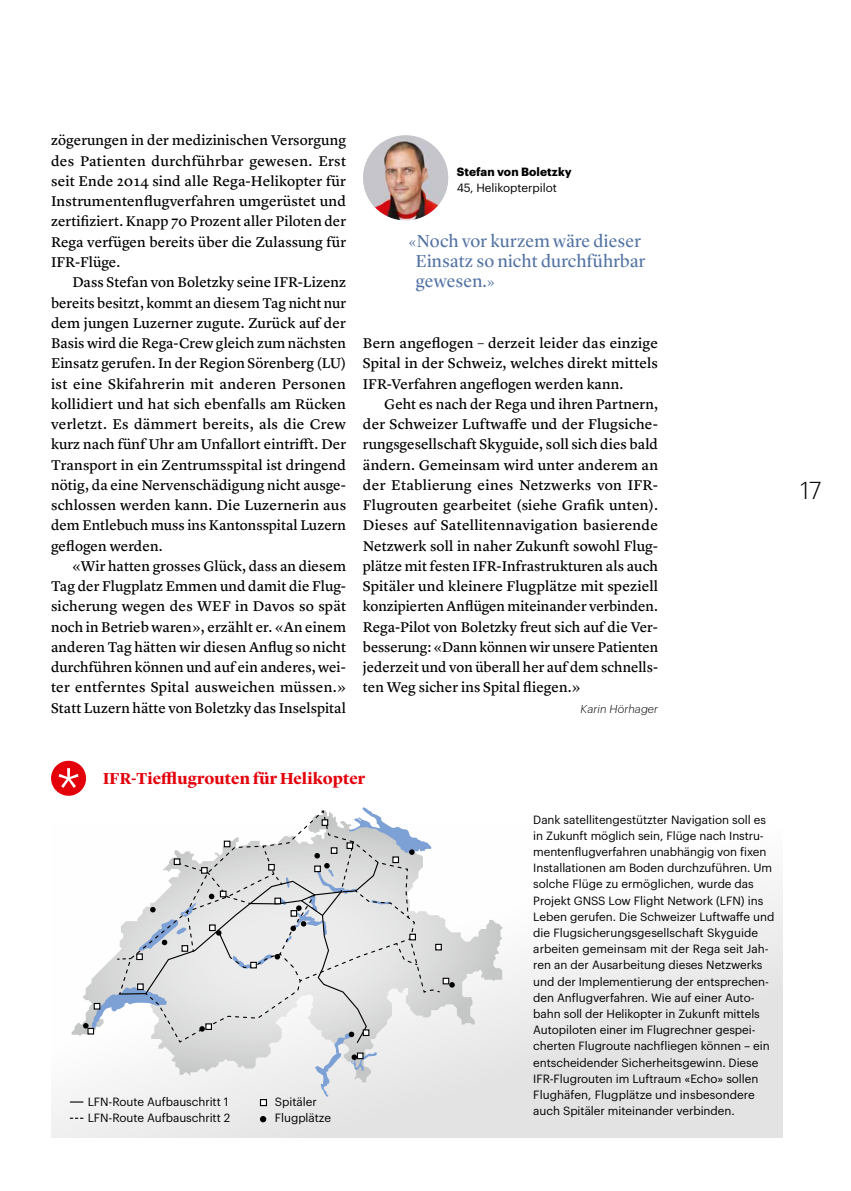
<style>
.page{position:relative;width:851px;height:1191px;background:#fff}
.page>*{position:absolute;margin:0;border:0;box-sizing:border-box;transform-origin:0 0}
.t1{font:300 24px "Graphik";color:#000}
.t2{font:18px/20.2px "Lyon Display";letter-spacing:.015em;color:#5272a3}
.t3{font:700 16.5px "Lyon Display";letter-spacing:.005em;color:#e3000b}
.t4{font:14.7px/20.2px "Lyon Text Regular No.2";letter-spacing:.005em;color:#000;text-align:justify}
.t5{font:11.7px/16.2px "Graphik";letter-spacing:-.005em;color:#000}
.t6{font:italic 300 11.25px "Graphik";letter-spacing:.01em;color:#000}
.s1{font-weight:700}
</style>
<div class="page">
<svg style="left:51px;top:884px;width:731px;height:254px;fill:#e8e8e8"></svg>
<svg style="left:455px;top:884px;width:47px;height:198px"></svg>
<img style="left:363px;top:135px;width:85px;height:85px;border-radius:43px">
<svg style="left:70px;top:807px;width:385px;height:295px"></svg>
<svg style="left:70px;top:1117px;width:13px;height:1px"></svg>
<div style="left:260px;top:1099px;width:7px;height:7px;background:#fff;border:1px solid #000"></div>
<svg style="left:260px;top:1116px;width:6px;height:6px"></svg>
<div style="left:51px;top:760px;width:35px;height:35px;background:#e3000b;border-radius:50%"></div>
<svg style="left:59px;top:768px;width:20px;height:20px"></svg>
<p class="t4" style="left:51px;top:129px;width:296px">zögerungen in der medizinischen Versorgung des Patienten durchführbar gewesen. Erst seit Ende 2014 sind alle Rega-Helikopter für Instrumentenflugverfahren umgerüstet und zertifiziert. Knapp 70 Prozent aller Piloten der Rega verfügen bereits über die Zulassung für IFR-Flüge.</p>
<p class="t4" style="left:51px;top:271px;width:296px;text-indent:21px">Dass Stefan von Boletzky seine IFR-Lizenz bereits besitzt, kommt an diesem Tag nicht nur dem jungen Luzerner zugute. Zurück auf der Basis wird die Rega-Crew gleich zum nächsten Einsatz gerufen. In der Region Sörenberg (LU) ist eine Skifahrerin mit anderen Personen kollidiert und hat sich ebenfalls am Rücken verletzt. Es dämmert bereits, als die Crew kurz nach fünf Uhr am Unfallort eintrifft. Der Transport in ein Zentrumsspital ist dringend nötig, da eine Nervenschädigung nicht ausge&shy;schlossen werden kann. Die Luzernerin aus dem Entlebuch muss ins Kantonsspital Luzern geflogen werden.</p>
<p class="t4" style="left:51px;top:554px;width:296px;text-indent:21px">«Wir hatten grosses Glück, dass an diesem Tag der Flugplatz Emmen und damit die Flug&shy;sicherung wegen des WEF in Davos so spät noch in Betrieb waren», erzählt er. «An einem anderen Tag hätten wir diesen Anflug so nicht durchführen können und auf ein anderes, wei&shy;ter entferntes Spital ausweichen müssen.» Statt Luzern hätte von Boletzky das Inselspital</p>
<p class="t5" style="left:456px;top:162px;width:117px"><span class="s1">Stefan von Boletzky<br></span>45, Helikopterpilot</p>
<p class="t2" style="left:416px;top:229px;width:231px;text-indent:-8px">«Noch vor kurzem wäre dieser<br>Einsatz so nicht durchführbar gewesen.»</p>
<p class="t4" style="left:363px;top:332px;width:296px">Bern angeflogen – derzeit leider das einzige Spital in der Schweiz, welches direkt mittels IFR-Verfahren angeflogen werden kann.</p>
<p class="t4" style="left:363px;top:392px;width:297px;text-indent:21px">Geht es nach der Rega und ihren Partnern, der Schweizer Luftwaffe und der Flugsiche&shy;rungsgesellschaft Skyguide, soll sich dies bald ändern. Gemeinsam wird unter anderem an der Etablierung eines Netzwerks von IFR-Flugrouten gearbeitet (siehe Grafik unten).<br>Dieses auf Satellitennavigation basierende Netzwerk soll in naher Zukunft sowohl Flug&shy;plätze mit festen IFR-Infrastrukturen als auch Spitäler und kleinere Flugplätze mit speziell konzipierten Anflügen miteinander verbinden.<br>Rega-Pilot von Boletzky freut sich auf die Ver&shy;besserung: «Dann können wir unsere Patienten jederzeit und von überall her auf dem schnells&shy;ten Weg sicher ins Spital fliegen.»</p>
<p class="t6" style="left:580px;top:700px;width:79px">Karin Hörhager</p>
<h3 class="t3" style="left:103px;top:765px;width:263px">IFR-Tiefflugrouten für Helikopter</h3>
<p class="t5" style="left:88px;top:1092px;width:144px">LFN-Route Aufbauschritt 1<br>LFN-Route Aufbauschritt 2</p>
<p class="t5" style="left:275px;top:1092px;width:58px">Spitäler<br>Flugplätze</p>
<p class="t5" style="left:533px;top:810px;width:242px">Dank satellitengestützter Navigation soll es in Zukunft möglich sein, Flüge nach Instru&shy;mentenflugverfahren unabhängig von fixen Installationen am Boden durchzuführen. Um solche Flüge zu ermöglichen, wurde das Projekt GNSS Low Flight Network (LFN) ins Leben gerufen. Die Schweizer Luftwaffe und die Flugsicherungsgesellschaft Skyguide arbeiten gemeinsam mit der Rega seit Jah&shy;ren an der Ausarbeitung dieses Netzwerks und der Implementierung der entsprechen&shy;den Anflugverfahren. Wie auf einer Auto&shy;bahn soll der Helikopter in Zukunft mittels Autopiloten einer im Flugrechner gespei&shy;cherten Flugroute nachfliegen können – ein entscheidender Sicherheitsgewinn. Diese IFR-Flugrouten im Luftraum «Echo» sollen Flughäfen, Flugplätze und insbesondere auch Spitäler miteinander verbinden.</p>
<h1 class="t1" style="left:800px;top:473px;width:22px">17</h1>
</div>
